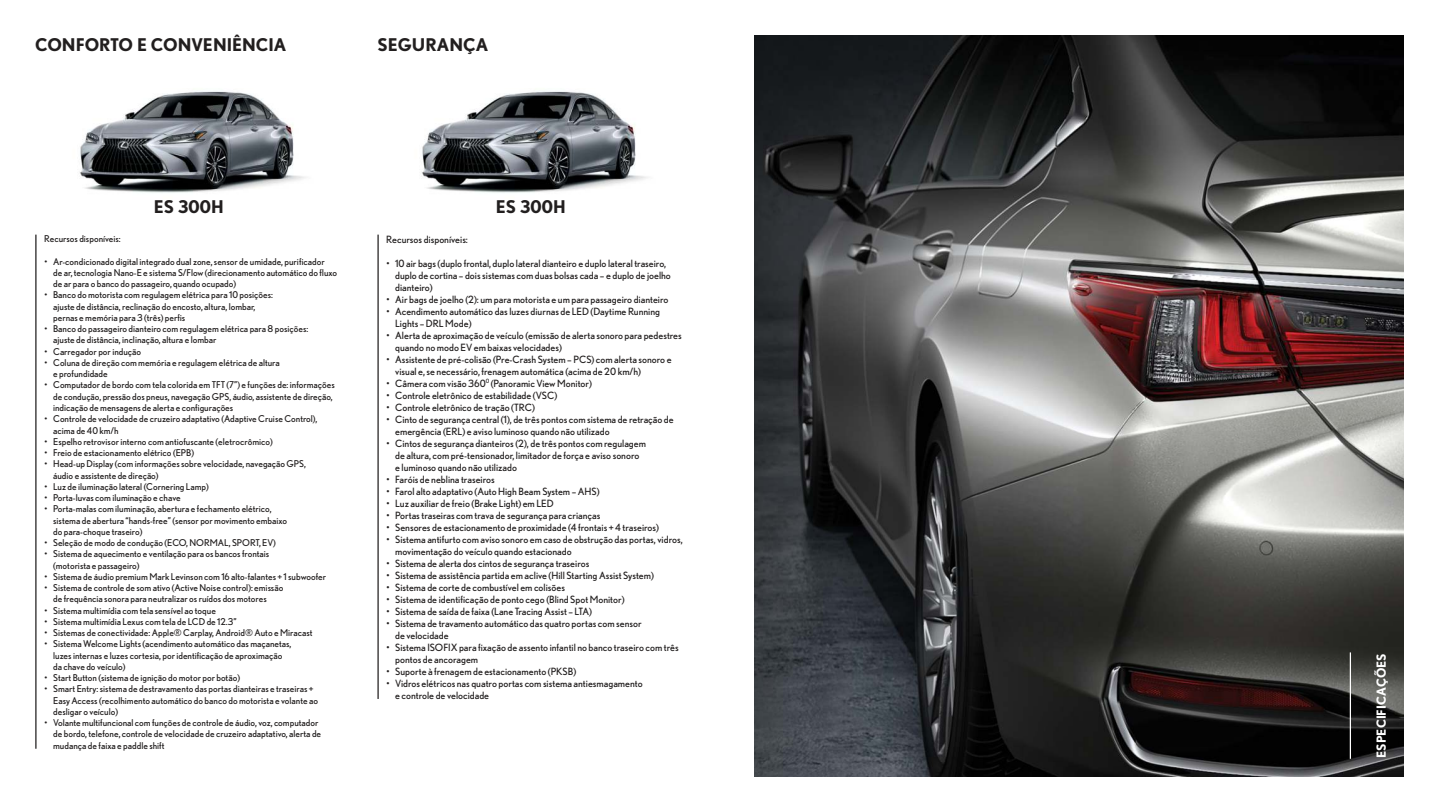
<style>
.page{position:relative;width:1439px;height:812px;background:#fff}
.page>*{position:absolute;margin:0;border:0;box-sizing:border-box;transform-origin:0 0}
.t1{font:700 17.5px "Nobel";color:#221f1f}
.t2{font:700 12.5px "Nobel";color:#fff}
.t3{font:10px/12px "Nobel";color:#221f1f}
.t4{font:9.38px/11.2px "Nobel";color:#221f1f}
</style>
<div class="page">
<img style="left:79px;top:91px;width:227px;height:102px">
<img style="left:421px;top:91px;width:227px;height:102px">
<img style="left:755px;top:35px;width:648px;height:741px">
<hr style="left:35px;top:235px;width:2px;height:513px;background:#221f1f">
<hr style="left:377px;top:235px;width:2px;height:463px;background:#221f1f">
<hr style="left:1349px;top:652px;width:2px;height:106px;background:#fff">
<h1 class="t1" style="left:35px;top:35px;width:253px">CONFORTO E CONVENIÊNCIA</h1>
<h1 class="t1" style="left:377px;top:35px;width:112px">SEGURANÇA</h1>
<h1 class="t1" style="left:154px;top:197px;width:71px">ES 300H</h1>
<h1 class="t1" style="left:496px;top:197px;width:71px">ES 300H</h1>
<p class="t4" style="left:44px;top:234px;width:78px">Recursos disponíveis:</p>
<p class="t4" style="left:53px;top:256px;width:285px;text-indent:-9px">• Ar-condicionado digital integrado dual zone, sensor de umidade, purificador<br>de ar, tecnologia Nano-E e sistema S/Flow (direcionamento automático do fluxo de ar para o banco do passageiro, quando ocupado)</p>
<p class="t4" style="left:53px;top:290px;width:221px;text-indent:-9px">• Banco do motorista com regulagem elétrica para 10 posições: ajuste de distância, reclinação do encosto, altura, lombar, pernas e memória para 3 (três) perfis</p>
<p class="t4" style="left:53px;top:324px;width:257px;text-indent:-9px">• Banco do passageiro dianteiro com regulagem elétrica para 8 posições: ajuste de distância, inclinação, altura e lombar</p>
<p class="t4" style="left:44px;top:346px;width:98px">• Carregador por indução</p>
<p class="t4" style="left:53px;top:357px;width:228px;text-indent:-9px">• Coluna de direção com memória e regulagem elétrica de altura e profundidade</p>
<p class="t4" style="left:53px;top:380px;width:283px;text-indent:-9px">• Computador de bordo com tela colorida em TFT (7”) e funções de: informações de condução, pressão dos pneus, navegação GPS, áudio, assistente de direção, indicação de mensagens de alerta e configurações</p>
<p class="t4" style="left:53px;top:414px;width:266px;text-indent:-9px">• Controle de velocidade de cruzeiro adaptativo (Adaptive Cruise Control), acima de 40 km/h</p>
<p class="t4" style="left:44px;top:436px;width:230px">• Espelho retrovisor interno com antiofuscante (eletrocrômico)</p>
<p class="t4" style="left:44px;top:447px;width:151px">• Freio de estacionamento elétrico (EPB)</p>
<p class="t4" style="left:53px;top:459px;width:254px;text-indent:-9px">• Head-up Display (com informações sobre velocidade, navegação GPS, áudio e assistente de direção)</p>
<p class="t4" style="left:44px;top:481px;width:166px">• Luz de iluminação lateral (Cornering Lamp)</p>
<p class="t4" style="left:44px;top:492px;width:138px">• Porta-luvas com iluminação e chave</p>
<p class="t4" style="left:53px;top:504px;width:236px;text-indent:-9px">• Porta-malas com iluminação, abertura e fechamento elétrico, sistema de abertura “hands-free” (sensor por movimento embaixo do para-choque traseiro)</p>
<p class="t4" style="left:44px;top:537px;width:233px">• Seleção de modo de condução (ECO, NORMAL, SPORT, EV)</p>
<p class="t4" style="left:53px;top:549px;width:218px;text-indent:-9px">• Sistema de aquecimento e ventilação para os bancos frontais (motorista e passageiro)</p>
<p class="t4" style="left:44px;top:571px;width:283px">• Sistema de áudio premium Mark Levinson com 16 alto-falantes + 1 subwoofer</p>
<p class="t4" style="left:53px;top:582px;width:232px;text-indent:-9px">• Sistema de controle de som ativo (Active Noise control): emissão de frequência sonora para neutralizar os ruídos dos motores</p>
<p class="t4" style="left:44px;top:605px;width:173px">• Sistema multimídia com tela sensível ao toque</p>
<p class="t4" style="left:44px;top:616px;width:194px">• Sistema multimídia Lexus com tela de LCD de 12.3”</p>
<p class="t4" style="left:44px;top:627px;width:270px">• Sistemas de conectividade: Apple® Carplay, Android® Auto e Miracast</p>
<p class="t4" style="left:53px;top:639px;width:240px;text-indent:-9px">• Sistema Welcome Lights (acendimento automático das maçanetas, luzes internas e luzes cortesia, por identificação de aproximação da chave do veículo)</p>
<p class="t4" style="left:44px;top:672px;width:197px">• Start Button (sistema de ignição do motor por botão)</p>
<p class="t4" style="left:53px;top:684px;width:266px;text-indent:-9px">• Smart Entry: sistema de destravamento das portas dianteiras e traseiras +<br>Easy Access (recolhimento automático do banco do motorista e volante ao desligar o veículo)</p>
<p class="t4" style="left:53px;top:717px;width:270px;text-indent:-9px">• Volante multifuncional com funções de controle de áudio, voz, computador de bordo, telefone, controle de velocidade de cruzeiro adaptativo, alerta de mudança de faixa e paddle shift</p>
<p class="t3" style="left:386px;top:234px;width:83px">Recursos disponíveis:</p>
<p class="t3" style="left:395px;top:258px;width:277px;text-indent:-9px">• 10 air bags (duplo frontal, duplo lateral dianteiro e duplo lateral traseiro, duplo de cortina – dois sistemas com duas bolsas cada – e duplo de joelho dianteiro)</p>
<p class="t3" style="left:386px;top:294px;width:284px">• Air bags de joelho (2): um para motorista e um para passageiro dianteiro</p>
<p class="t3" style="left:395px;top:306px;width:266px;text-indent:-9px">• Acendimento automático das luzes diurnas de LED (Daytime Running<br>Lights – DRL Mode)</p>
<p class="t3" style="left:395px;top:330px;width:288px;text-indent:-9px">• Alerta de aproximação de veículo (emissão de alerta sonoro para pedestres quando no modo EV em baixas velocidades)</p>
<p class="t3" style="left:395px;top:354px;width:278px;text-indent:-9px">• Assistente de pré-colisão (Pre-Crash System – PCS) com alerta sonoro e visual e, se necessário, frenagem automática (acima de 20 km/h)</p>
<p class="t3" style="left:386px;top:378px;width:207px">• Câmera com visão 360<sup>0</sup> (Panoramic View Monitor)</p>
<p class="t3" style="left:386px;top:390px;width:172px">• Controle eletrônico de estabilidade (VSC)</p>
<p class="t3" style="left:386px;top:402px;width:150px">• Controle eletrônico de tração (TRC)</p>
<p class="t3" style="left:395px;top:414px;width:280px;text-indent:-9px">• Cinto de segurança central (1), de três pontos com sistema de retração de emergência (ERL) e aviso luminoso quando não utilizado</p>
<p class="t3" style="left:395px;top:438px;width:252px;text-indent:-9px">• Cintos de segurança dianteiros (2), de três pontos com regulagem de altura, com pré-tensionador, limitador de força e aviso sonoro e luminoso quando não utilizado</p>
<p class="t3" style="left:386px;top:474px;width:110px">• Faróis de neblina traseiros</p>
<p class="t3" style="left:386px;top:486px;width:215px">• Farol alto adaptativo (Auto High Beam System – AHS)</p>
<p class="t3" style="left:386px;top:498px;width:169px">• Luz auxiliar de freio (Brake Light) em LED</p>
<p class="t3" style="left:386px;top:510px;width:216px">• Portas traseiras com trava de segurança para crianças</p>
<p class="t3" style="left:386px;top:522px;width:274px">• Sensores de estacionamento de proximidade (4 frontais + 4 traseiros)</p>
<p class="t3" style="left:395px;top:534px;width:289px;text-indent:-9px">• Sistema antifurto com aviso sonoro em caso de obstrução das portas, vidros, movimentação do veículo quando estacionado</p>
<p class="t3" style="left:386px;top:558px;width:204px">• Sistema de alerta dos cintos de segurança traseiros</p>
<p class="t3" style="left:386px;top:570px;width:269px">• Sistema de assistência partida em aclive (Hill Starting Assist System)</p>
<p class="t3" style="left:386px;top:582px;width:180px">• Sistema de corte de combustível em colisões</p>
<p class="t3" style="left:386px;top:594px;width:240px">• Sistema de identificação de ponto cego (Blind Spot Monitor)</p>
<p class="t3" style="left:386px;top:606px;width:207px">• Sistema de saída de faixa (Lane Tracing Assist – LTA)</p>
<p class="t3" style="left:395px;top:618px;width:248px;text-indent:-9px">• Sistema de travamento automático das quatro portas com sensor de velocidade</p>
<p class="t3" style="left:395px;top:642px;width:285px;text-indent:-9px">• Sistema ISOFIX para fixação de assento infantil no banco traseiro com três pontos de ancoragem</p>
<p class="t3" style="left:386px;top:666px;width:191px">• Suporte à frenagem de estacionamento (PKSB)</p>
<p class="t3" style="left:395px;top:678px;width:249px;text-indent:-9px">• Vidros elétricos nas quatro portas com sistema antiesmagamento e controle de velocidade</p>
<h2 class="t2" style="left:1373px;top:757px;width:106px;rotate:-90deg">ESPECIFICAÇÕES</h2>
</div>
